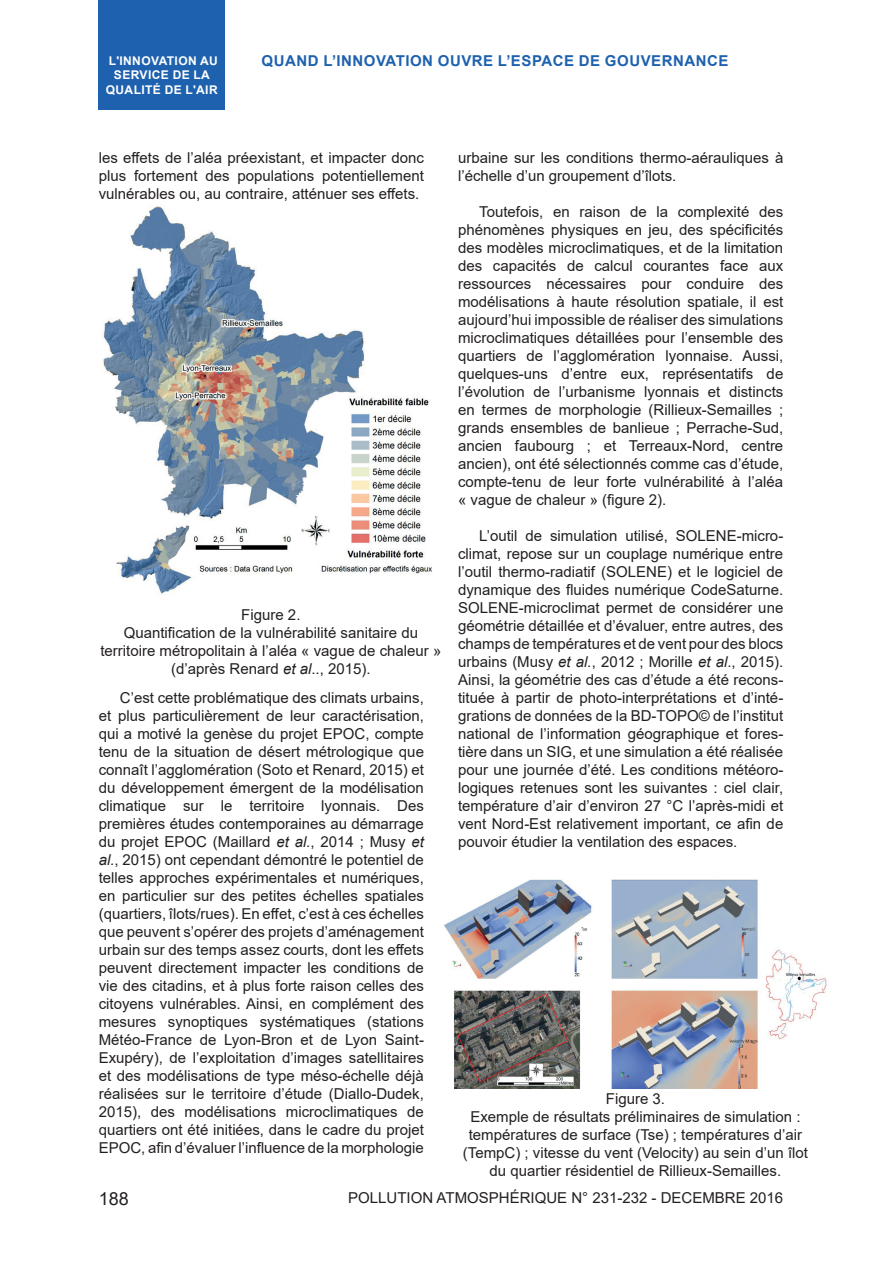
<style>
.page{position:relative;width:892px;height:1263px;background:#fff}
.page>*{position:absolute;margin:0;border:0;box-sizing:border-box;transform-origin:0 0}
.t1{font:18px "Arial";color:#231f20}
.t2{font:15px/18px "Arial";color:#231f20;text-align:justify}
.t3{font:700 15px "Arial";letter-spacing:.035em;color:#1e61ae}
.t4{font:700 12px/14.4px "Arial";letter-spacing:.035em;color:#fff;text-align:center}
.s1{font-style:italic}
</style>
<div class="page">
<div style="left:99px;top:0;width:126px;height:109px;background:#1e61ae"></div>
<img style="left:103px;top:206px;width:329px;height:388px">
<img style="left:444px;top:879px;width:383px;height:209px">
<p class="t4" style="left:106px;top:54px;width:114px">L'INNOVATION AU<br>SERVICE DE LA<br>QUALITÉ DE L'AIR</p>
<p class="t3" style="left:262px;top:50px;width:468px">QUAND L’INNOVATION OUVRE L’ESPACE DE GOUVERNANCE</p>
<p class="t2" style="left:99px;top:149px;width:327px">les effets de l’aléa préexistant, et impacter donc plus fortement des populations potentiellement vulnérables ou, au contraire, atténuer ses effets.</p>
<p class="t2" style="left:100px;top:605px;width:342px;text-align:center">Figure 2.<br>Quantification de la vulnérabilité sanitaire du territoire métropolitain à l’aléa « vague de chaleur » (d’après Renard <span class="s1">et al</span>.., 2015).</p>
<p class="t2" style="left:99px;top:689px;width:327px;text-indent:21px">C’est cette problématique des climats urbains, et plus particulièrement de leur caractérisation, qui a motivé la genèse du projet EPOC, compte tenu de la situation de désert métrologique que connaît l’agglomération (Soto et Renard, 2015) et du développement émergent de la modélisation climatique sur le territoire lyonnais. Des premières études contemporaines au démarrage du projet EPOC (Maillard <span class="s1">et al.</span>, 2014 ; Musy <span class="s1">et al.</span>, 2015) ont cependant démontré le potentiel de telles approches expérimentales et numériques, en particulier sur des petites échelles spatiales (quartiers, îlots/rues). En effet, c’est à ces échelles que peuvent s’opérer des projets d’aménagement urbain sur des temps assez courts, dont les effets peuvent directement impacter les conditions de vie des citadins, et à plus forte raison celles des citoyens vulnérables. Ainsi, en complément des mesures synoptiques systématiques (stations Météo-France de Lyon-Bron et de Lyon Saint-Exupéry), de l’exploitation d’images satellitaires et des modélisations de type méso-échelle déjà réalisées sur le territoire d’étude (Diallo-Dudek, 2015), des modélisations microclimatiques de quartiers ont été initiées, dans le cadre du projet EPOC, afin d’évaluer l’influence de la morphologie</p>
<p class="t2" style="left:458px;top:149px;width:327px">urbaine sur les conditions thermo-aérauliques à l’échelle d’un groupement d’îlots.</p>
<p class="t2" style="left:458px;top:203px;width:327px;text-indent:21px">Toutefois, en raison de la complexité des phénomènes physiques en jeu, des spécificités des modèles microclimatiques, et de la limitation des capacités de calcul courantes face aux ressources nécessaires pour conduire des modélisations à haute résolution spatiale, il est aujourd’hui impossible de réaliser des simulations microclimatiques détaillées pour l’ensemble des quartiers de l’agglomération lyonnaise. Aussi, quelques-uns d’entre eux, représentatifs de l’évolution de l’urbanisme lyonnais et distincts en termes de morphologie (Rillieux-Semailles ; grands ensembles de banlieue ; Perrache-Sud, ancien faubourg ; et Terreaux-Nord, centre ancien), ont été sélectionnés comme cas d’étude, compte-tenu de leur forte vulnérabilité à l’aléa « vague de chaleur » (figure 2).</p>
<p class="t2" style="left:458px;top:527px;width:327px;text-indent:21px">L’outil de simulation utilisé, SOLENE-micro&shy;climat, repose sur un couplage numérique entre l’outil thermo-radiatif (SOLENE) et le logiciel de dynamique des fluides numérique CodeSaturne.<br>SOLENE-microclimat permet de considérer une géométrie détaillée et d’évaluer, entre autres, des champs de températures et de vent pour des blocs urbains (Musy <span class="s1">et al.</span>, 2012 ; Morille <span class="s1">et al</span>., 2015).<br>Ainsi, la géométrie des cas d’étude a été recons&shy;tituée à partir de photo-interprétations et d’inté&shy;grations de données de la BD-TOPO© de l’institut national de l’information géographique et fores&shy;tière dans un SIG, et une simulation a été réalisée pour une journée d’été. Les conditions météoro&shy;logiques retenues sont les suivantes : ciel clair, température d’air d’environ 27 °C l’après-midi et vent Nord-Est relativement important, ce afin de pouvoir étudier la ventilation des espaces.</p>
<p class="t2" style="left:463px;top:1089px;width:347px;text-align:center">Figure 3.<br>Exemple de résultats préliminaires de simulation : températures de surface (Tse) ; températures d’air (TempC) ; vitesse du vent (Velocity) au sein d’un îlot du quartier résidentiel de Rillieux-Semailles.</p>
<p class="t1" style="left:99px;top:1186px;width:32px">188</p>
<p class="t2" style="left:348px;top:1188px;width:437px">POLLUTION ATMOSPHÉRIQUE N° 231-232 - DECEMBRE 2016</p>
</div>
